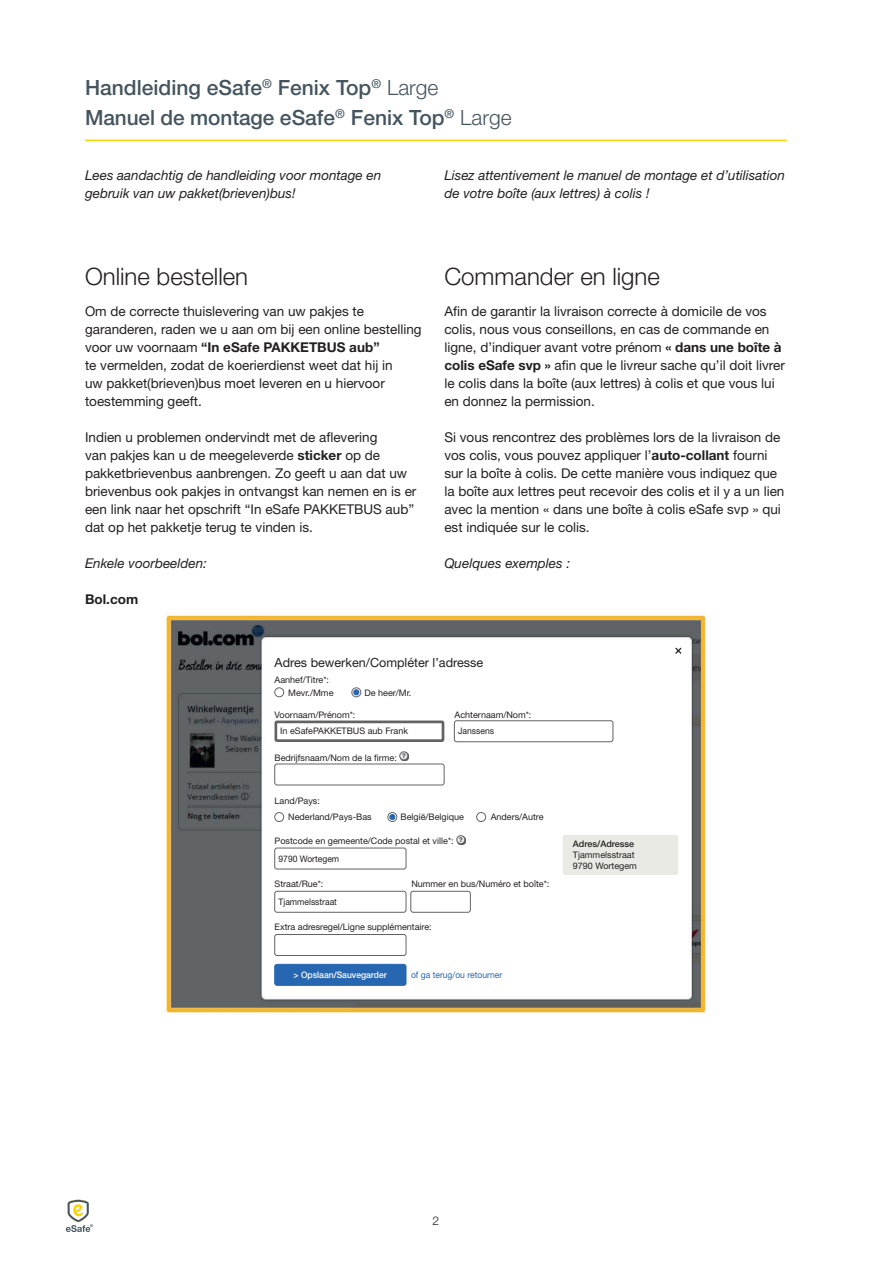
<style>
.page{position:relative;width:893px;height:1263px;background:#fff}
.page>*{position:absolute;margin:0;border:0;box-sizing:border-box;transform-origin:0 0}
.t1{font:300 24px "Helvetica Neue LT Std";color:#231f20}
.t2{font:500 21px/29.5px "Helvetica Neue LT Std";color:#45555f}
.t3{font:13.5px/18px "Helvetica Neue LT Std";color:#231f20}
.t4{font:italic 13.5px/18px "Helvetica Neue LT Std";color:#231f20}
.t5{font:700 13.5px "Helvetica Neue LT Std";color:#231f20}
.t6{font:12.6px "Helvetica Neue LT Std";color:#231f20}
.t7{font:300 12px "Helvetica Neue LT Std";color:#231f20}
.t8{font:9px/13.5px "Helvetica Neue LT Std";color:#231f20}
.t9{font:9px "Helvetica Neue LT Std";color:#231f20;scale:.95 1}
.t10{font:9px "Helvetica Neue LT Std";color:#2767b2;scale:.95 1}
.t11{font:500 9px "Helvetica Neue LT Std";color:#fff;scale:.95 1}
.t12{font:500 9px "Helvetica Neue LT Std";color:#231f20}
.t13{font:500 6.3px "Helvetica Neue LT Std";color:#231f20}
.t14{font:700 3.75px "Helvetica Neue LT Std";color:#45555f}
.s1{font-weight:300}
.s2{font-weight:700}
</style>
<div class="page">
<hr style="left:85px;top:140px;width:702px;height:1px;background:#fed304">
<svg style="left:66px;top:1199px;width:24px;height:33px"></svg>
<img style="left:162px;top:612px;width:545px;height:402px">
<div style="left:267px;top:640px;width:421px;height:354px;background:#fff"></div>
<svg style="left:675px;top:647px;width:7px;height:7px"></svg>
<div style="left:563px;top:835px;width:115px;height:40px;background:#e9eae4;border-radius:3px"></div>
<div style="left:274px;top:720px;width:170px;height:22px;border:3px solid #636366"></div>
<div style="left:454px;top:720px;width:159px;height:22px;border:1px solid #636366;border-radius:2px"></div>
<div style="left:274px;top:764px;width:170px;height:21px;border:1px solid #636366;border-radius:2px"></div>
<div style="left:274px;top:848px;width:132px;height:21px;border:1px solid #636366;border-radius:2px"></div>
<div style="left:274px;top:891px;width:132px;height:21px;border:1px solid #636366;border-radius:2px"></div>
<div style="left:411px;top:891px;width:60px;height:21px;border:1px solid #636366;border-radius:2px"></div>
<div style="left:274px;top:934px;width:132px;height:22px;border:1px solid #636366;border-radius:2px"></div>
<div style="left:275px;top:964px;width:131px;height:21px;background:#2767b2;border-radius:2px"></div>
<div style="left:274px;top:964px;width:132px;height:21px;border:1px solid #2767b2;border-radius:2px"></div>
<div style="left:274px;top:688px;width:10px;height:9px;border:1px solid #636366;border-radius:50%"></div>
<div style="left:274px;top:812px;width:10px;height:10px;border:1px solid #636366;border-radius:50%"></div>
<div style="left:400px;top:752px;width:9px;height:9px;background:#615f60"></div>
<div style="left:400px;top:752px;width:8px;height:8px;background:#e6e7e9;border-radius:50%"></div>
<div style="left:400px;top:752px;width:8px;height:8px;border:1px solid #636366;border-radius:50%"></div>
<div style="left:476px;top:812px;width:10px;height:10px;border:1px solid #636366;border-radius:50%"></div>
<div style="left:352px;top:688px;width:9px;height:9px;border:1px solid #636366;border-radius:50%"></div>
<svg style="left:354px;top:690px;width:5px;height:5px"></svg>
<div style="left:388px;top:812px;width:9px;height:10px;border:1px solid #636366;border-radius:50%"></div>
<svg style="left:390px;top:814px;width:5px;height:6px"></svg>
<div style="left:457px;top:836px;width:9px;height:9px;background:#5e5c5d"></div>
<div style="left:457px;top:836px;width:8px;height:8px;background:#e6e7e9;border-radius:50%"></div>
<div style="left:457px;top:835px;width:8px;height:9px;border:1px solid #636366;border-radius:50%"></div>
<h2 class="t2" style="left:85px;top:73px;width:428px">Handleiding eSafe<sup>®</sup> Fenix Top<sup>®</sup> <span class="s1">Large<br></span>Manuel de montage eSafe<sup>®</sup> Fenix Top<sup>®</sup> <span class="s1">Large</span></h2>
<p class="t4" style="left:85px;top:166px;width:298px">Lees aandachtig de handleiding voor montage en gebruik van uw pakket(brieven)bus!</p>
<p class="t4" style="left:444px;top:166px;width:342px">Lisez attentivement le manuel de montage et d’utilisation de votre boîte (aux lettres) à colis !</p>
<h1 class="t1" style="left:85px;top:262px;width:165px">Online bestellen</h1>
<p class="t3" style="left:85px;top:302px;width:338px">Om de correcte thuislevering van uw pakjes te garanderen, raden we u aan om bij een online bestelling voor uw voornaam <span class="s2">“In eSafe PAKKETBUS aub”<br></span>te vermelden, zodat de koerierdienst weet dat hij in<br>uw pakket(brieven)bus moet leveren en u hiervoor toestemming geeft.</p>
<p class="t3" style="left:85px;top:428px;width:333px">Indien u problemen ondervindt met de aflevering<br>van pakjes kan u de meegeleverde <span class="s2">sticker</span> op de pakketbrievenbus aanbrengen. Zo geeft u aan dat uw brievenbus ook pakjes in ontvangst kan nemen en is er een link naar het opschrift “In eSafe PAKKETBUS aub” dat op het pakketje terug te vinden is.</p>
<p class="t4" style="left:85px;top:554px;width:123px">Enkele voorbeelden:</p>
<p class="t5" style="left:85px;top:591px;width:55px">Bol.com</p>
<h1 class="t1" style="left:444px;top:262px;width:217px">Commander en ligne</h1>
<p class="t3" style="left:444px;top:302px;width:342px">Afin de garantir la livraison correcte à domicile de vos colis, nous vous conseillons, en cas de commande en ligne, d’indiquer avant votre prénom <span class="s2">« dans une boîte à colis eSafe svp »</span> afin que le livreur sache qu’il doit livrer le colis dans la boîte (aux lettres) à colis et que vous lui en donnez la permission.</p>
<p class="t3" style="left:444px;top:428px;width:342px">Si vous rencontrez des problèmes lors de la livraison de vos colis, vous pouvez appliquer l’<span class="s2">auto-collant</span> fourni sur la boîte à colis. De cette manière vous indiquez que la boîte aux lettres peut recevoir des colis et il y a un lien avec la mention « dans une boîte à colis eSafe svp » qui est indiquée sur le colis.</p>
<p class="t4" style="left:444px;top:554px;width:127px">Quelques exemples :</p>
<p class="t14" style="left:90px;top:1223px;width:4px">®</p>
<p class="t6" style="left:274px;top:655px;width:210px">Adres bewerken/Compléter l’adresse</p>
<p class="t8" style="left:288px;top:672px;width:47px;text-indent:-14px">Aanhef/Titre*:<br>Mevr./Mme</p>
<p class="t8" style="left:365px;top:686px;width:48px">De heer/Mr.</p>
<p class="t8" style="left:274px;top:708px;width:82px">Voornaam/Prénom*:</p>
<p class="t8" style="left:454px;top:708px;width:78px">Achternaam/Nom*:</p>
<p class="t8" style="left:274px;top:751px;width:124px">Bedrijfsnaam/Nom de la firme:</p>
<p class="t8" style="left:288px;top:793px;width:85px;line-height:16.2px;text-indent:-14px">Land/Pays:<br>Nederland/Pays-Bas</p>
<p class="t8" style="left:280px;top:724px;width:129px">In eSafePAKKETBUS aub Frank</p>
<p class="t9" style="left:458px;top:726px;width:39px">Janssens</p>
<p class="t13" style="left:402px;top:752px;width:5px">?</p>
<p class="t8" style="left:401px;top:810px;width:65px">België/Belgique</p>
<p class="t8" style="left:491px;top:810px;width:54px">Anders/Autre</p>
<p class="t8" style="left:274px;top:834px;width:181px">Postcode en gemeente/Code postal et ville*:</p>
<p class="t8" style="left:274px;top:877px;width:50px">Straat/Rue*:</p>
<p class="t8" style="left:411px;top:877px;width:139px">Nummer en bus/Numéro et boîte*:</p>
<p class="t8" style="left:274px;top:920px;width:159px">Extra adresregel/Ligne supplémentaire:</p>
<p class="t13" style="left:459px;top:836px;width:5px">?</p>
<p class="t9" style="left:279px;top:853px;width:65px">9790 Wortegem</p>
<p class="t9" style="left:279px;top:896px;width:63px">Tjammelsstraat</p>
<p class="t11" style="left:294px;top:969px;width:100px">&gt; Opslaan/Sauvegarder</p>
<p class="t10" style="left:411px;top:969px;width:98px">of ga terug/ou retourner</p>
<p class="t12" style="left:573px;top:839px;width:63px">Adres/Adresse</p>
<p class="t8" style="left:573px;top:849px;width:65px;line-height:10.8px">Tjammelsstraat<br>9790 Wortegem</p>
<p class="t7" style="left:432px;top:1213px;width:8px">2</p>
</div>
